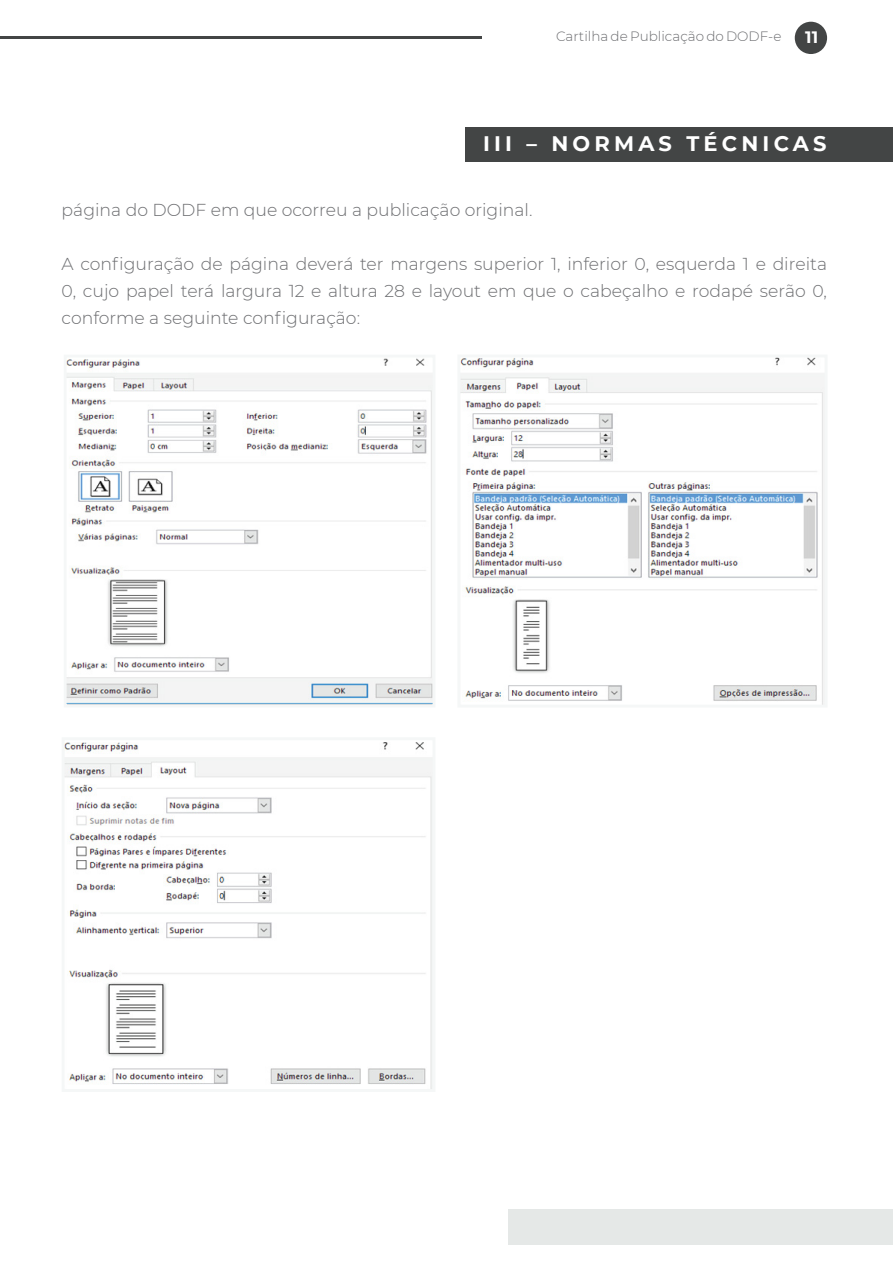
<style>
.page{position:relative;width:893px;height:1263px;background:#fff}
.page>*{position:absolute;margin:0;border:0;box-sizing:border-box;transform-origin:0 0}
.body_text{font:700 21px "Montserrat";letter-spacing:.2em;color:#fff}
.body_text-2{font:300 17.25px/27px "Montserrat";color:#6c6d70;text-align:justify}
.t1{font:700 16.5px "Montserrat";color:#fff}
.t2{font:300 13.5px "Montserrat";color:#6c6d70}
</style>
<div class="page">
<div style="left:795px;top:22px;width:32px;height:32px;background:#434545;border-radius:50%"></div>
<hr style="left:0;top:36px;width:481px;height:3px;background:#434545">
<div style="left:508px;top:1209px;width:385px;height:35px;background:#e5e8e7"></div>
<div style="left:465px;top:128px;width:428px;height:34px;background:#434545"></div>
<img style="left:68px;top:359px;width:363px;height:344px">
<div style="left:64px;top:355px;width:371px;height:352px;border:3px solid #f5f7f7"></div>
<img style="left:461px;top:359px;width:362px;height:344px">
<div style="left:457px;top:355px;width:370px;height:352px;border:3px solid #f5f7f7"></div>
<img style="left:66px;top:742px;width:365px;height:346px">
<div style="left:62px;top:737px;width:373px;height:355px;border:3px solid #f5f7f7"></div>
<p class="t2" style="left:556px;top:27px;width:227px">Cartilha de Publicação do DODF-e</p>
<p class="t1" style="left:805px;top:25px;width:14px">11</p>
<p class="body_text" style="left:483px;top:128px;width:345px">III – NORMAS TÉCNICAS</p>
<p class="body_text-2" style="left:62px;top:196px;width:472px">página do DODF em que ocorreu a publicação original.</p>
<p class="body_text-2" style="left:62px;top:250px;width:767px">A configuração de página deverá ter margens superior 1, inferior 0, esquerda 1 e direita 0, cujo papel terá largura 12 e altura 28 e layout em que o cabeçalho e rodapé serão 0, conforme a seguinte configuração:</p>
</div>
